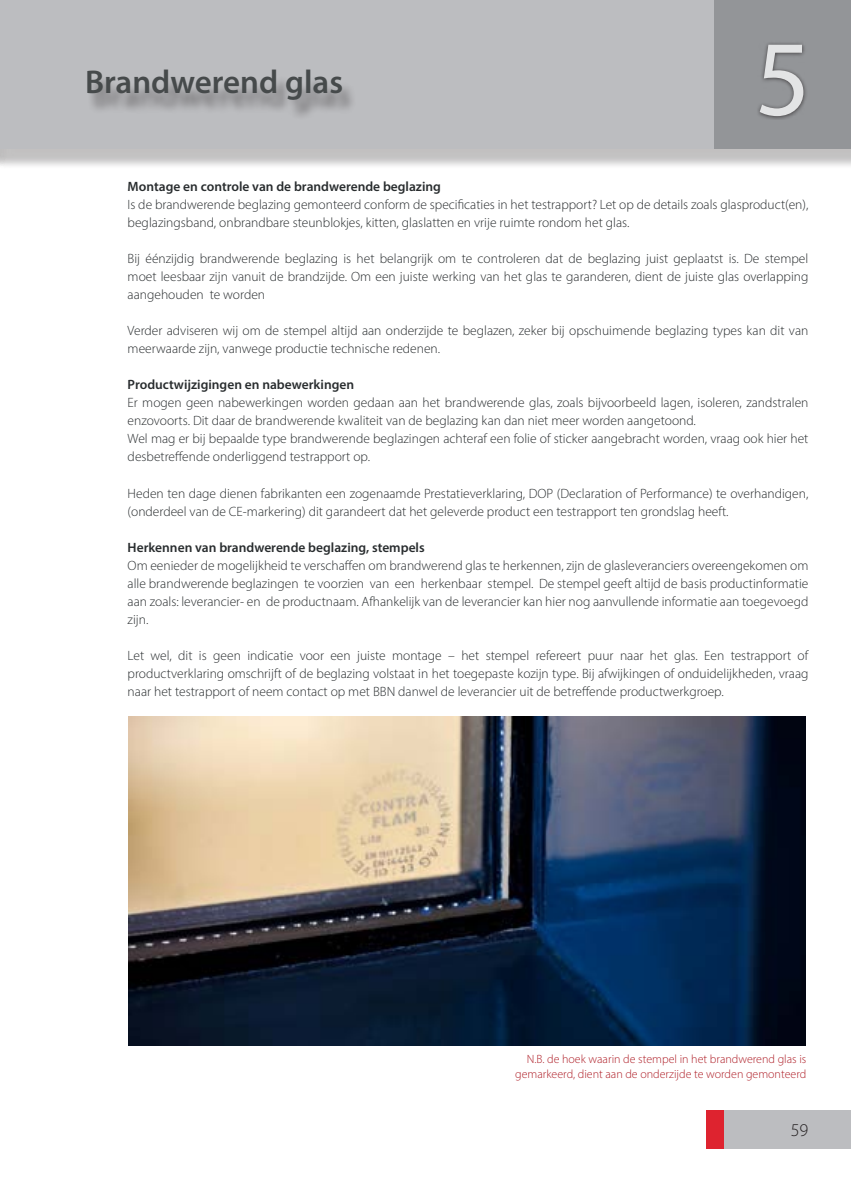
<style>
.page{position:relative;width:851px;height:1191px;background:#fff}
.page>*{position:absolute;margin:0;border:0;box-sizing:border-box;transform-origin:0 0}
.t1{font:108px "Myriad Pro";color:#fff}
.t2{font:600 33px "Myriad Pro";color:#464a4b}
.t3{font:300 18px "Myriad Pro";color:#231f20}
.t4{font:300 13.5px/18px "Myriad Pro";color:#282c2e}
.t5{font:600 13.5px "Myriad Pro";color:#282c2e}
.t6{font:300 12px/15px "Myriad Pro";color:#af1f28;text-align:right}
</style>
<div class="page">
<div style="left:0;top:0;width:850px;height:169px;background:#231f20;opacity:.15"></div>
<div style="left:0;top:0;width:850px;height:149px;background:#bcbdc0"></div>
<div style="left:714px;top:0;width:136px;height:149px;background:#939598"></div>
<svg style="left:758px;top:43px;width:48px;height:76px"></svg>
<div style="left:706px;top:1110px;width:144px;height:38px;background:#bcbdc0"></div>
<div style="left:706px;top:1110px;width:17px;height:38px;background:#de232f"></div>
<div style="left:86px;top:74px;width:271px;height:46px;background:#231f20;opacity:.45"></div>
<img style="left:129px;top:716px;width:676px;height:329px">
<h2 class="t2" style="left:85px;top:61px;width:259px">Brandwerend glas</h2>
<h1 class="t1" style="left:755px;top:12px;width:57px">5</h1>
<p class="t5" style="left:128px;top:178px;width:315px">Montage en controle van de brandwerende beglazing</p>
<p class="t4" style="left:128px;top:196px;width:682px">Is de brandwerende beglazing gemonteerd conform de specificaties in het testrapport? Let op de details zoals glasproduct(en), beglazingsband, onbrandbare steunblokjes, kitten, glaslatten en vrije ruimte rondom het glas.</p>
<p class="t4" style="left:128px;top:250px;width:682px;text-align:justify">Bij éénzijdig brandwerende beglazing is het belangrijk om te controleren dat de beglazing juist geplaatst is. De stempel moet leesbaar zijn vanuit de brandzijde. Om een juiste werking van het glas te garanderen, dient de juiste glas overlapping aangehouden te worden</p>
<p class="t4" style="left:128px;top:322px;width:682px">Verder adviseren wij om de stempel altijd aan onderzijde te beglazen, zeker bij opschuimende beglazing types kan dit van meerwaarde zijn, vanwege productie technische redenen.</p>
<p class="t5" style="left:128px;top:376px;width:228px">Productwijzigingen en nabewerkingen</p>
<p class="t4" style="left:128px;top:394px;width:682px">Er mogen geen nabewerkingen worden gedaan aan het brandwerende glas, zoals bijvoorbeeld lagen, isoleren, zandstralen enzovoorts. Dit daar de brandwerende kwaliteit van de beglazing kan dan niet meer worden aangetoond.<br>Wel mag er bij bepaalde type brandwerende beglazingen achteraf een folie of sticker aangebracht worden, vraag ook hier het desbetreffende onderliggend testrapport op.</p>
<p class="t4" style="left:128px;top:484px;width:682px">Heden ten dage dienen fabrikanten een zogenaamde Prestatieverklaring, DOP (Declaration of Performance) te overhandigen, (onderdeel van de CE-markering) dit garandeert dat het geleverde product een testrapport ten grondslag heeft.</p>
<p class="t5" style="left:128px;top:538px;width:298px">Herkennen van brandwerende beglazing, stempels</p>
<p class="t4" style="left:128px;top:556px;width:682px;text-align:justify">Om eenieder de mogelijkheid te verschaffen om brandwerend glas te herkennen, zijn de glasleveranciers overeengekomen om alle brandwerende beglazingen te voorzien van een herkenbaar stempel. De stempel geeft altijd de basis productinformatie aan zoals: leverancier- en de productnaam. Afhankelijk van de leverancier kan hier nog aanvullende informatie aan toegevoegd zijn.</p>
<p class="t4" style="left:128px;top:646px;width:682px;text-align:justify">Let wel, dit is geen indicatie voor een juiste montage – het stempel refereert puur naar het glas. Een testrapport of productverklaring omschrijft of de beglazing volstaat in het toegepaste kozijn type. Bij afwijkingen of onduidelijkheden, vraag naar het testrapport of neem contact op met BBN danwel de leverancier uit de betreffende productwerkgroep.</p>
<p class="t6" style="left:515px;top:1051px;width:292px">N.B. de hoek waarin de stempel in het brandwerend glas is gemarkeerd, dient aan de onderzijde te worden gemonteerd</p>
<h3 class="t3" style="left:778px;top:1119px;width:19px">59</h3>
<h3 class="t3" style="left:790px;top:1119px;width:19px">59</h3>
</div>
